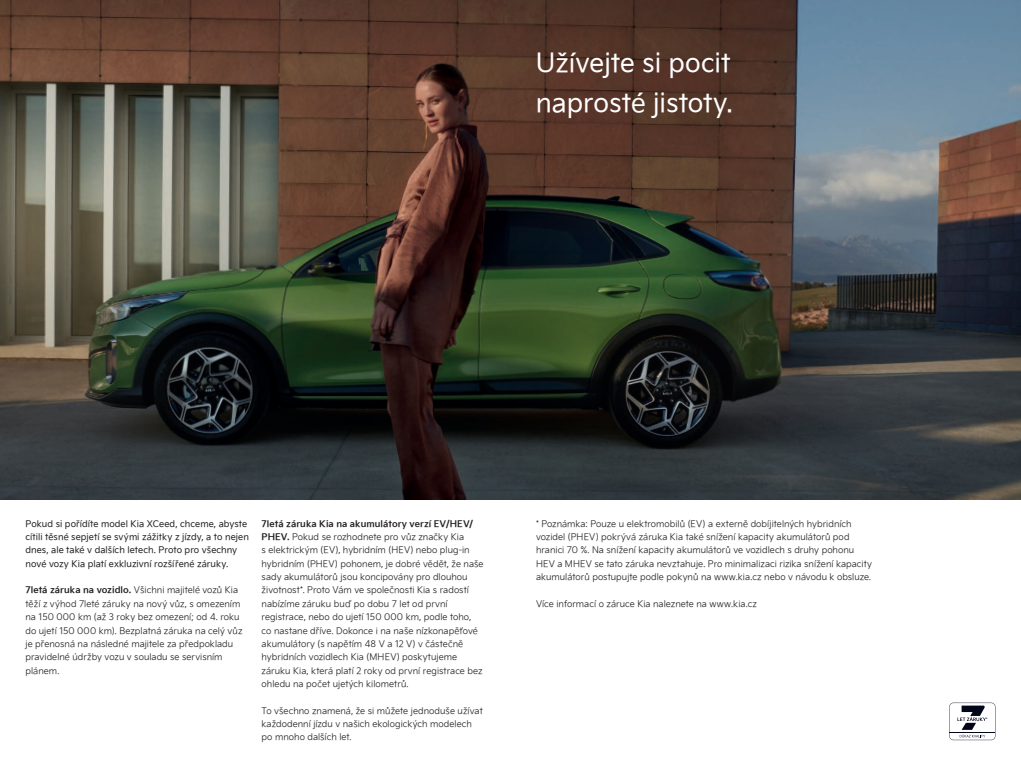
<style>
.page{position:relative;width:1021px;height:766px;background:#fff}
.page>*{position:absolute;margin:0;border:0;box-sizing:border-box;transform-origin:0 0}
.Headline_Regular{font:26px/40px "Kia Signature";color:#fff}
.Copy{font:300 9px/13.3px "Kia Signature";letter-spacing:.005em;color:#231f20}
.Copy-2{font:9px/13.3px "Kia Signature";letter-spacing:.005em;color:#231f20}
.s1{font-weight:700}
</style>
<div class="page">
<img style="left:0;top:0;width:1020px;height:500px">
<svg style="left:949px;top:702px;width:46px;height:38px"></svg>
<p class="Headline_Regular" style="left:536px;top:42px;width:198px">Užívejte si pocit naprosté jistoty.</p>
<p class="Copy-2" style="left:26px;top:516px;width:225px">Pokud si pořídíte model Kia XCeed, chceme, abyste cítili těsné sepjetí se svými zážitky z jízdy, a to nejen dnes, ale také v dalších letech. Proto pro všechny nové vozy Kia platí exkluzivní rozšířené záruky.</p>
<p class="Copy" style="left:26px;top:583px;width:218px"><span class="s1">7letá záruka na vozidlo.</span> Všichni majitelé vozů Kia těží z výhod 7leté záruky na nový vůz, s omezením na 150 000 km (až 3 roky bez omezení; od 4. roku do ujetí 150 000 km). Bezplatná záruka na celý vůz je přenosná na následné majitele za předpokladu pravidelné údržby vozu v souladu se servisním plánem.</p>
<p class="Copy" style="left:261px;top:516px;width:223px"><span class="s1">7letá záruka Kia na akumulátory verzí EV/HEV/ PHEV.</span> Pokud se rozhodnete pro vůz značky Kia<br>s elektrickým (EV), hybridním (HEV) nebo plug-in hybridním (PHEV) pohonem, je dobré vědět, že naše sady akumulátorů jsou koncipovány pro dlouhou životnost*. Proto Vám ve společnosti Kia s radostí nabízíme záruku buď po dobu 7 let od první registrace, nebo do ujetí 150 000 km, podle toho,<br>co nastane dříve. Dokonce i na naše nízkonapěťové akumulátory (s napětím 48 V a 12 V) v částečně hybridních vozidlech Kia (MHEV) poskytujeme záruku Kia, která platí 2 roky od první registrace bez ohledu na počet ujetých kilometrů.</p>
<p class="Copy" style="left:261px;top:703px;width:222px">To všechno znamená, že si můžete jednoduše užívat každodenní jízdu v našich ekologických modelech po mnoho dalších let.</p>
<p class="Copy" style="left:536px;top:516px;width:337px">* Poznámka: Pouze u elektromobilů (EV) a externě dobíjitelných hybridních vozidel (PHEV) pokrývá záruka Kia také snížení kapacity akumulátorů pod hranici 70 %. Na snížení kapacity akumulátorů ve vozidlech s druhy pohonu HEV a MHEV se tato záruka nevztahuje. Pro minimalizaci rizika snížení kapacity akumulátorů postupujte podle pokynů na www.kia.cz nebo v návodu k obsluze.</p>
<p class="Copy" style="left:536px;top:596px;width:222px">Více informací o záruce Kia naleznete na www.kia.cz</p>
</div>
